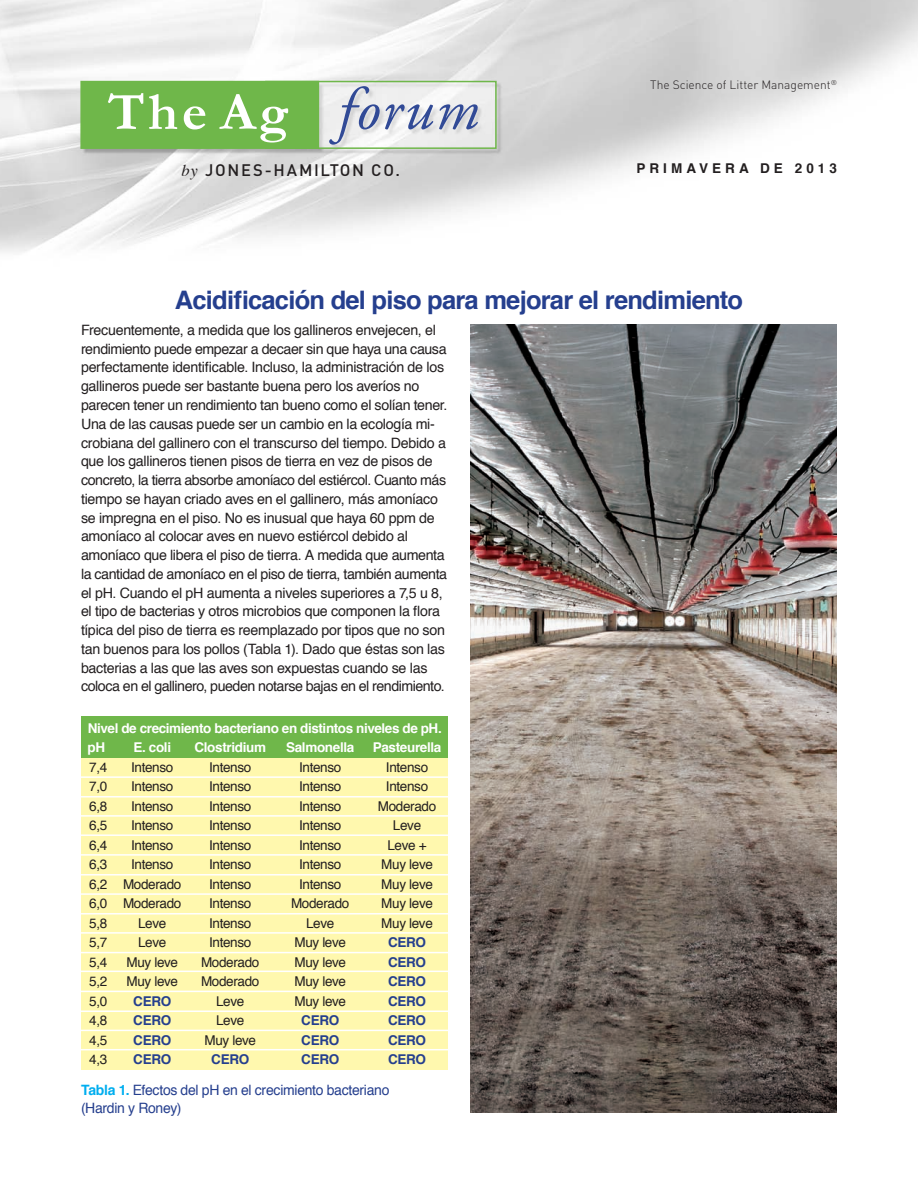
<style>
.page{position:relative;width:918px;height:1188px;background:#fff}
.page>*{position:absolute;margin:0;border:0;box-sizing:border-box;transform-origin:0 0}
.t1{font:700 54px "Garamond";color:#fff}
.t2{font:700 25.5px "Helvetica";letter-spacing:-.03em;color:#253f8e}
.t3{font:500 16.5px "DIN";letter-spacing:.1em;color:#231f20}
.t4{font:14.25px/18.8px "Helvetica";letter-spacing:-.02em;color:#231f20}
.t5{font:14.25px "Helvetica";letter-spacing:-.02em;color:#253f8e}
.t6{font:13.5px "Helvetica";letter-spacing:-.025em;color:#231f20}
.t7{font:700 13.5px "Helvetica";letter-spacing:-.03em;color:#fff}
.t8{font:700 13.5px "Helvetica";letter-spacing:-.025em;color:#253f8e}
.t9{font:700 13.5px "Helvetica";letter-spacing:.3em;color:#231f20}
.t10{font:300 12px "DIN";color:#231f20}
.s1{font-family:"Times";font-weight:400;font-style:italic}
.s2{font-weight:700;color:#00aeef}
</style>
<div class="page">
<img style="left:0;top:0;width:918px;height:526px">
<div style="left:265px;top:81px;width:232px;height:68px;border:2px solid #6fb74a"></div>
<div style="left:81px;top:82px;width:237px;height:66px;background:#6fb74a"></div>
<div style="left:80px;top:81px;width:239px;height:68px;border:2px solid #6fb74a"></div>
<svg style="left:329px;top:86px;width:104px;height:59px"></svg>
<svg style="left:439px;top:104px;width:39px;height:25px"></svg>
<img style="left:471px;top:324px;width:366px;height:789px">
<div style="left:81px;top:756px;width:367px;height:314px;background:#fff8ae"></div>
<div style="left:81px;top:717px;width:367px;height:41px;background:#6fb74a"></div>
<hr style="left:73px;top:776px;width:379px;height:2px;background:#fff">
<hr style="left:73px;top:796px;width:379px;height:2px;background:#fff">
<hr style="left:73px;top:815px;width:379px;height:2px;background:#fff">
<hr style="left:73px;top:834px;width:379px;height:2px;background:#fff">
<hr style="left:73px;top:854px;width:379px;height:2px;background:#fff">
<hr style="left:73px;top:874px;width:379px;height:2px;background:#fff">
<hr style="left:73px;top:893px;width:379px;height:2px;background:#fff">
<hr style="left:73px;top:913px;width:379px;height:2px;background:#fff">
<hr style="left:73px;top:932px;width:379px;height:2px;background:#fff">
<hr style="left:73px;top:952px;width:379px;height:1px;background:#fff">
<hr style="left:73px;top:971px;width:379px;height:1px;background:#fff">
<hr style="left:73px;top:991px;width:379px;height:1px;background:#fff">
<hr style="left:73px;top:1011px;width:379px;height:1px;background:#fff">
<hr style="left:73px;top:1030px;width:379px;height:1px;background:#fff">
<hr style="left:73px;top:1049px;width:379px;height:1px;background:#fff">
<p class="t1" style="left:108px;top:80px;width:182px">The Ag</p>
<p class="t3" style="left:181px;top:159px;width:220px"><span class="s1">by</span> JONES-HAMILTON CO.</p>
<p class="t10" style="left:650px;top:77px;width:188px">The Science of Litter Management<sup>®</sup></p>
<p class="t9" style="left:636px;top:158px;width:202px">PRIMAVERA DE 2013</p>
<p class="t2" style="left:175px;top:279px;width:570px">Acidificación del piso para mejorar el rendimiento</p>
<p class="t4" style="left:81px;top:321px;width:356px">Frecuentemente, a medida que los gallineros envejecen, el</p>
<p class="t4" style="left:81px;top:340px;width:367px">rendimiento puede empezar a decaer sin que haya una causa</p>
<p class="t4" style="left:81px;top:359px;width:365px">perfectamente identificable. Incluso, la administración de los</p>
<p class="t4" style="left:81px;top:377px;width:368px">gallineros puede ser bastante buena pero los averíos no parecen tener un rendimiento tan bueno como el solían tener.</p>
<p class="t4" style="left:81px;top:415px;width:367px">Una de las causas puede ser un cambio en la ecología mi&shy;crobiana del gallinero con el transcurso del tiempo. Debido a que los gallineros tienen pisos de tierra en vez de pisos de</p>
<p class="t4" style="left:81px;top:471px;width:367px">concreto, la tierra absorbe amoníaco del estiércol. Cuanto más</p>
<p class="t4" style="left:81px;top:490px;width:359px">tiempo se hayan criado aves en el gallinero, más amoníaco se impregna en el piso. No es inusual que haya 60 ppm de</p>
<p class="t4" style="left:81px;top:527px;width:365px">amoníaco al colocar aves en nuevo estiércol debido al amoníaco que libera el piso de tierra. A medida que aumenta</p>
<p class="t4" style="left:81px;top:565px;width:368px">la cantidad de amoníaco en el piso de tierra, también aumenta</p>
<p class="t4" style="left:81px;top:584px;width:363px">el pH. Cuando el pH aumenta a niveles superiores a 7,5 u 8,</p>
<p class="t4" style="left:81px;top:602px;width:366px">el tipo de bacterias y otros microbios que componen la flora típica del piso de tierra es reemplazado por tipos que no son</p>
<p class="t4" style="left:81px;top:640px;width:365px">tan buenos para los pollos (Tabla 1). Dado que éstas son las</p>
<p class="t4" style="left:81px;top:659px;width:348px">bacterias a las que las aves son expuestas cuando se las</p>
<p class="t4" style="left:81px;top:677px;width:365px">coloca en el gallinero, pueden notarse bajas en el rendimiento.</p>
<p class="t7" style="left:88px;top:717px;width:355px">Nivel de crecimiento bacteriano en distintos niveles de pH.</p>
<p class="t7" style="left:88px;top:737px;width:19px">pH</p>
<p class="t7" style="left:133px;top:737px;width:39px">E. coli</p>
<p class="t7" style="left:194px;top:737px;width:73px">Clostridium</p>
<p class="t7" style="left:286px;top:737px;width:70px">Salmonella</p>
<p class="t7" style="left:373px;top:737px;width:70px">Pasteurella</p>
<p class="t6" style="left:89px;top:757px;width:20px">7,4</p>
<p class="t6" style="left:131px;top:757px;width:44px">Intenso</p>
<p class="t6" style="left:209px;top:757px;width:44px">Intenso</p>
<p class="t6" style="left:299px;top:757px;width:44px">Intenso</p>
<p class="t6" style="left:386px;top:757px;width:44px">Intenso</p>
<p class="t6" style="left:89px;top:776px;width:20px">7,0</p>
<p class="t6" style="left:131px;top:776px;width:44px">Intenso</p>
<p class="t6" style="left:209px;top:776px;width:44px">Intenso</p>
<p class="t6" style="left:299px;top:776px;width:44px">Intenso</p>
<p class="t6" style="left:386px;top:776px;width:44px">Intenso</p>
<p class="t6" style="left:89px;top:796px;width:20px">6,8</p>
<p class="t6" style="left:131px;top:796px;width:44px">Intenso</p>
<p class="t6" style="left:209px;top:796px;width:44px">Intenso</p>
<p class="t6" style="left:299px;top:796px;width:44px">Intenso</p>
<p class="t6" style="left:378px;top:796px;width:60px">Moderado</p>
<p class="t6" style="left:89px;top:815px;width:20px">6,5</p>
<p class="t6" style="left:131px;top:815px;width:44px">Intenso</p>
<p class="t6" style="left:209px;top:815px;width:44px">Intenso</p>
<p class="t6" style="left:299px;top:815px;width:44px">Intenso</p>
<p class="t6" style="left:393px;top:815px;width:30px">Leve</p>
<p class="t6" style="left:89px;top:835px;width:20px">6,4</p>
<p class="t6" style="left:131px;top:835px;width:44px">Intenso</p>
<p class="t6" style="left:209px;top:835px;width:44px">Intenso</p>
<p class="t6" style="left:299px;top:835px;width:44px">Intenso</p>
<p class="t6" style="left:387px;top:835px;width:41px">Leve +</p>
<p class="t6" style="left:89px;top:854px;width:20px">6,3</p>
<p class="t6" style="left:131px;top:854px;width:44px">Intenso</p>
<p class="t6" style="left:209px;top:854px;width:44px">Intenso</p>
<p class="t6" style="left:299px;top:854px;width:44px">Intenso</p>
<p class="t6" style="left:381px;top:854px;width:53px">Muy leve</p>
<p class="t6" style="left:89px;top:874px;width:94px">6,2 Moderado</p>
<p class="t6" style="left:209px;top:874px;width:44px">Intenso</p>
<p class="t6" style="left:299px;top:874px;width:44px">Intenso</p>
<p class="t6" style="left:381px;top:874px;width:53px">Muy leve</p>
<p class="t6" style="left:89px;top:893px;width:94px">6,0 Moderado</p>
<p class="t6" style="left:209px;top:893px;width:44px">Intenso</p>
<p class="t6" style="left:291px;top:893px;width:60px">Moderado</p>
<p class="t6" style="left:381px;top:893px;width:53px">Muy leve</p>
<p class="t6" style="left:89px;top:913px;width:20px">5,8</p>
<p class="t6" style="left:138px;top:913px;width:30px">Leve</p>
<p class="t6" style="left:209px;top:913px;width:44px">Intenso</p>
<p class="t6" style="left:306px;top:913px;width:30px">Leve</p>
<p class="t6" style="left:381px;top:913px;width:53px">Muy leve</p>
<p class="t6" style="left:89px;top:932px;width:20px">5,7</p>
<p class="t6" style="left:138px;top:932px;width:30px">Leve</p>
<p class="t6" style="left:209px;top:932px;width:44px">Intenso</p>
<p class="t6" style="left:294px;top:932px;width:53px">Muy leve</p>
<p class="t8" style="left:388px;top:932px;width:39px">CERO</p>
<p class="t6" style="left:89px;top:952px;width:20px">5,4</p>
<p class="t6" style="left:126px;top:952px;width:53px">Muy leve</p>
<p class="t6" style="left:201px;top:952px;width:60px">Moderado</p>
<p class="t6" style="left:294px;top:952px;width:53px">Muy leve</p>
<p class="t8" style="left:388px;top:951px;width:39px">CERO</p>
<p class="t6" style="left:89px;top:971px;width:20px">5,2</p>
<p class="t6" style="left:126px;top:971px;width:53px">Muy leve</p>
<p class="t6" style="left:201px;top:971px;width:60px">Moderado</p>
<p class="t6" style="left:294px;top:971px;width:53px">Muy leve</p>
<p class="t8" style="left:388px;top:971px;width:39px">CERO</p>
<p class="t6" style="left:89px;top:991px;width:20px">5,0</p>
<p class="t8" style="left:133px;top:990px;width:39px">CERO</p>
<p class="t6" style="left:216px;top:991px;width:30px">Leve</p>
<p class="t6" style="left:294px;top:991px;width:53px">Muy leve</p>
<p class="t8" style="left:388px;top:990px;width:39px">CERO</p>
<p class="t6" style="left:89px;top:1010px;width:20px">4,8</p>
<p class="t8" style="left:133px;top:1010px;width:39px">CERO</p>
<p class="t6" style="left:216px;top:1010px;width:30px">Leve</p>
<p class="t8" style="left:301px;top:1010px;width:39px">CERO</p>
<p class="t8" style="left:388px;top:1010px;width:39px">CERO</p>
<p class="t6" style="left:89px;top:1030px;width:20px">4,5</p>
<p class="t8" style="left:133px;top:1029px;width:39px">CERO</p>
<p class="t6" style="left:204px;top:1030px;width:53px">Muy leve</p>
<p class="t8" style="left:301px;top:1029px;width:39px">CERO</p>
<p class="t8" style="left:388px;top:1029px;width:39px">CERO</p>
<p class="t6" style="left:89px;top:1049px;width:20px">4,3</p>
<p class="t8" style="left:133px;top:1049px;width:39px">CERO</p>
<p class="t8" style="left:211px;top:1049px;width:39px">CERO</p>
<p class="t8" style="left:301px;top:1049px;width:39px">CERO</p>
<p class="t8" style="left:388px;top:1049px;width:39px">CERO</p>
<p class="t5" style="left:81px;top:1079px;width:310px"><span class="s2">Tabla 1.</span> Efectos del pH en el crecimiento bacteriano</p>
<p class="t5" style="left:81px;top:1097px;width:102px">(Hardin y Roney)</p>
</div>
